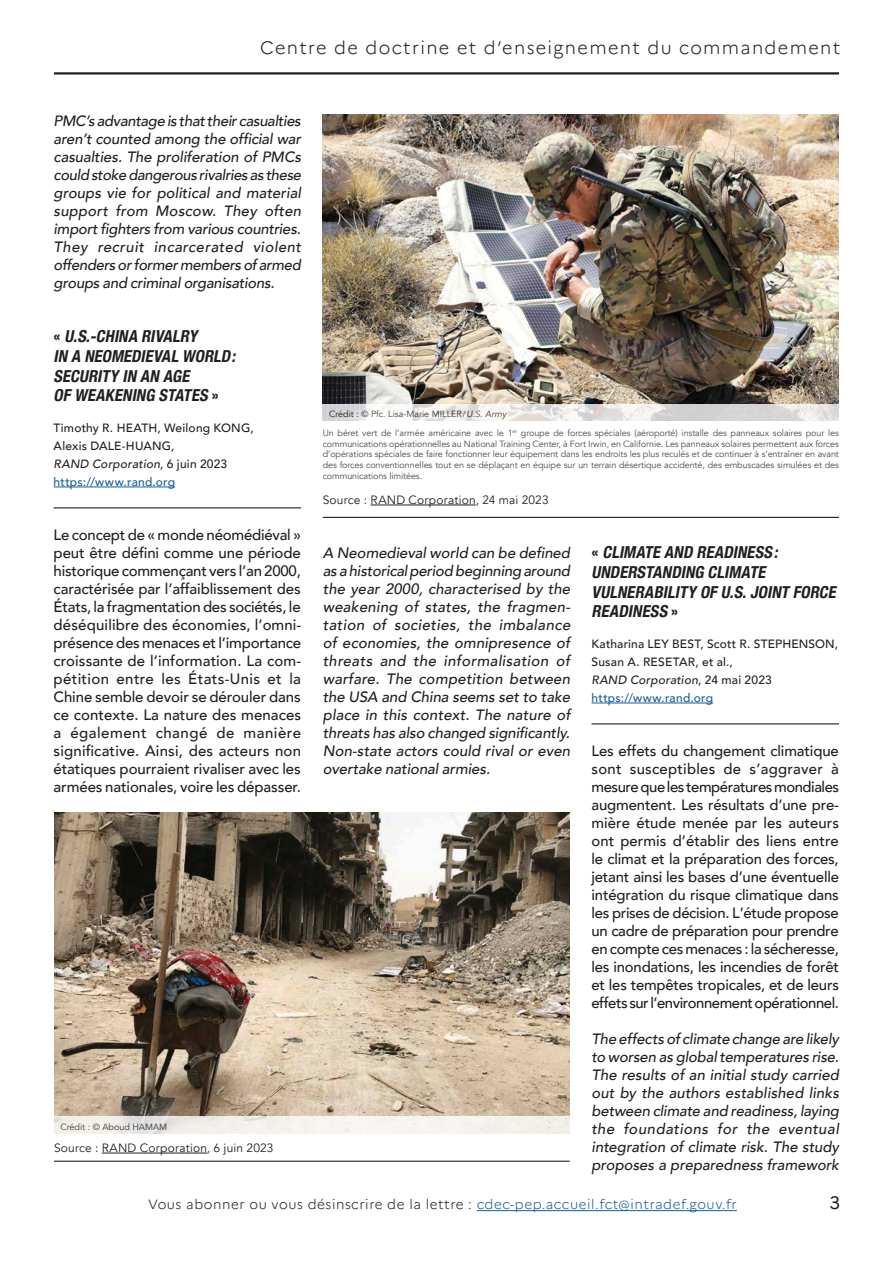
<style>
.page{position:relative;width:893px;height:1263px;background:#fff}
.page>*{position:absolute;margin:0;border:0;box-sizing:border-box;transform-origin:0 0}
.t1{font:300 18px "Marianne";letter-spacing:.075em;color:#231f20}
.t2{font:18px "Marianne";color:#231f20}
.TITRE_ARTICLE{font:italic 700 condensed 16.5px/19.8px "Helvetica Neue";color:#231f20}
.Texte_courant{font:italic 500 15px/18px "Avenir";color:#231f20;text-align:justify}
.Texte_courant-2{font:500 15px/18px "Avenir";letter-spacing:-.005em;color:#231f20;text-align:justify}
.Texte_courant-3{font:500 14.85px/18px "Avenir";letter-spacing:-.03em;color:#231f20;text-align:justify}
.Texte_courant-4{font:italic 500 14.85px/18px "Avenir";letter-spacing:-.015em;color:#231f20;text-align:justify}
.t3{font:300 13.5px "Marianne";letter-spacing:.04em;color:#231f20}
.Sous-titre_souligné{font:500 12px/18px "Avenir";letter-spacing:.015em;color:#231f20}
.Sous-titre_souligné-2{font:12px "Avenir";letter-spacing:.015em;color:#231f20}
.t4{font:9px/10.8px "Avenir";letter-spacing:-.01em;color:#231f20}
.s1{font-style:normal}
.s2{font-style:italic}
.s3{color:#175d9e}
</style>
<div class="page">
<hr style="left:477px;top:1210px;width:260px;height:1px;background:#175d9e">
<hr style="left:54px;top:72px;width:785px;height:3px;background:#231f20">
<hr style="left:54px;top:507px;width:247px;height:1px;background:#231f20">
<hr style="left:54px;top:487px;width:121px;height:1px;background:#175d9e">
<hr style="left:591px;top:723px;width:248px;height:1px;background:#231f20">
<hr style="left:591px;top:703px;width:122px;height:1px;background:#175d9e">
<img style="left:54px;top:812px;width:516px;height:305px">
<hr style="left:54px;top:1161px;width:516px;height:1px;background:#231f20">
<hr style="left:102px;top:1153px;width:105px;height:1px;background:#231f20">
<svg style="left:54px;top:1117px;width:516px;height:17px;fill:#f5f0eb"></svg>
<img style="left:323px;top:115px;width:516px;height:289px">
<hr style="left:323px;top:517px;width:516px;height:1px;background:#231f20">
<hr style="left:371px;top:505px;width:105px;height:1px;background:#231f20">
<svg style="left:323px;top:404px;width:516px;height:17px"></svg>
<p class="t1" style="left:260px;top:37px;width:582px">Centre de doctrine et d’enseignement du commandement</p>
<p class="Texte_courant-4" style="left:54px;top:112px;width:249px">PMC’s advantage is that their casualties aren’t counted among the official war casualties. The proliferation of PMCs could stoke dangerous rivalries as these groups vie for political and material support from Moscow. They often import fighters from various countries.<br>They recruit incarcerated violent offenders or former members of armed groups and criminal organisations.</p>
<p class="TITRE_ARTICLE" style="left:54px;top:325px;width:188px"><span class="s1">«</span> U.S.-CHINA RIVALRY<br>IN A NEOMEDIEVALWORLD:<br>SECURITY IN AN AGE<br>OFWEAKENING STATES <span class="s1">»</span></p>
<p class="Sous-titre_souligné" style="left:54px;top:418px;width:202px">Timothy R. HEATH, Weilong KONG,<br>Alexis DALE-HUANG,<br><span class="s2">RAND Corporation</span>, 6 juin 2023 <span class="s3">https://www.rand.org</span></p>
<p class="Texte_courant-2" style="left:54px;top:525px;width:249px">Le concept de « monde néomédiéval » peut être défini comme une période historique commençant vers l’an 2000, caractérisée par l’affaiblissement des États, la fragmentation des sociétés, le déséquilibre des économies, l’omni&shy;présence des menaces et l’importance croissante de l’information. La com&shy;pétition entre les États-Unis et la Chine semble devoir se dérouler dans ce contexte. La nature des menaces a également changé de manière significative. Ainsi, des acteurs non étatiques pourraient rivaliser avec les armées nationales, voire les dépasser.</p>
<p class="t4" style="left:60px;top:1121px;width:108px">Crédit : © Aboud HAMAM</p>
<p class="Sous-titre_souligné-2" style="left:54px;top:1141px;width:221px">Source : RAND Corporation, 6 juin 2023</p>
<p class="t4" style="left:323px;top:404px;width:518px;line-height:19.4px;text-indent:6px">Crédit : © Pfc. Lisa-Marie MILLER/<span class="s2">U.S. Army<br></span>Un béret vert de l’armée américaine avec le 1<sup>er</sup> groupe de forces spéciales (aéroporté) installe des panneaux solaires pour les</p>
<p class="t4" style="left:323px;top:438px;width:518px;text-align:justify">communications opérationnelles au National Training Center, à Fort Irwin, en Californie. Les panneaux solaires permettent aux forces d’opérations spéciales de faire fonctionner leur équipement dans les endroits les plus reculés et de continuer à s’entraîner en avant des forces conventionnelles tout en se déplaçant en équipe sur un terrain désertique accidenté, des embuscades simulées et des communications limitées.</p>
<p class="Sous-titre_souligné-2" style="left:323px;top:493px;width:227px">Source : RAND Corporation, 24 mai 2023</p>
<p class="Texte_courant" style="left:323px;top:544px;width:249px">A Neomedieval world can be defined as a historical period beginning around the year 2000, characterised by the weakening of states, the fragmen&shy;tation of societies, the imbalance of economies, the omnipresence of threats and the informalisation of warfare. The competition between the USA and China seems set to take place in this context. The nature of threats has also changed significantly.<br>Non-state actors could rival or even overtake national armies.</p>
<p class="TITRE_ARTICLE" style="left:591px;top:541px;width:250px"><span class="s1">«</span> CLIMATEAND READINESS:<br>UNDERSTANDING CLIMATE<br>VULNERABILITY OFU.S.JOINTFORCE<br>READINESS <span class="s1">»</span></p>
<p class="Sous-titre_souligné" style="left:591px;top:634px;width:248px">Katharina LEY BEST, Scott R. STEPHENSON,<br>Susan A. RESETAR, et al.,<br><span class="s2">RAND Corporation</span>, 24 mai 2023 <span class="s3">https://www.rand.org</span></p>
<p class="Texte_courant-3" style="left:591px;top:741px;width:249px">Les effets du changement climatique sont susceptibles de s’aggraver à mesure que les températures mondiales augmentent. Les résultats d’une pre&shy;mière étude menée par les auteurs ont permis d’établir des liens entre le climat et la préparation des forces, jetant ainsi les bases d’une éventuelle intégration du risque climatique dans les prises de décision. L’étude propose un cadre de préparation pour prendre en compte ces menaces : la sécheresse, les inondations, les incendies de forêt et les tempêtes tropicales, et de leurs effets sur l’environnement opérationnel.</p>
<p class="Texte_courant" style="left:591px;top:1030px;width:249px">The effects of climate change are likely to worsen as global temperatures rise.<br>The results of an initial study carried out by the authors established links between climate and readiness, laying the foundations for the eventual integration of climate risk. The study proposes a preparedness framework</p>
<p class="t3" style="left:148px;top:1196px;width:590px">Vous abonner ou vous désinscrire de la lettre : <span class="s3">cdec-pep.accueil.fct@intradef.gouv.fr</span></p>
<p class="t2" style="left:829px;top:1191px;width:12px">3</p>
</div>
